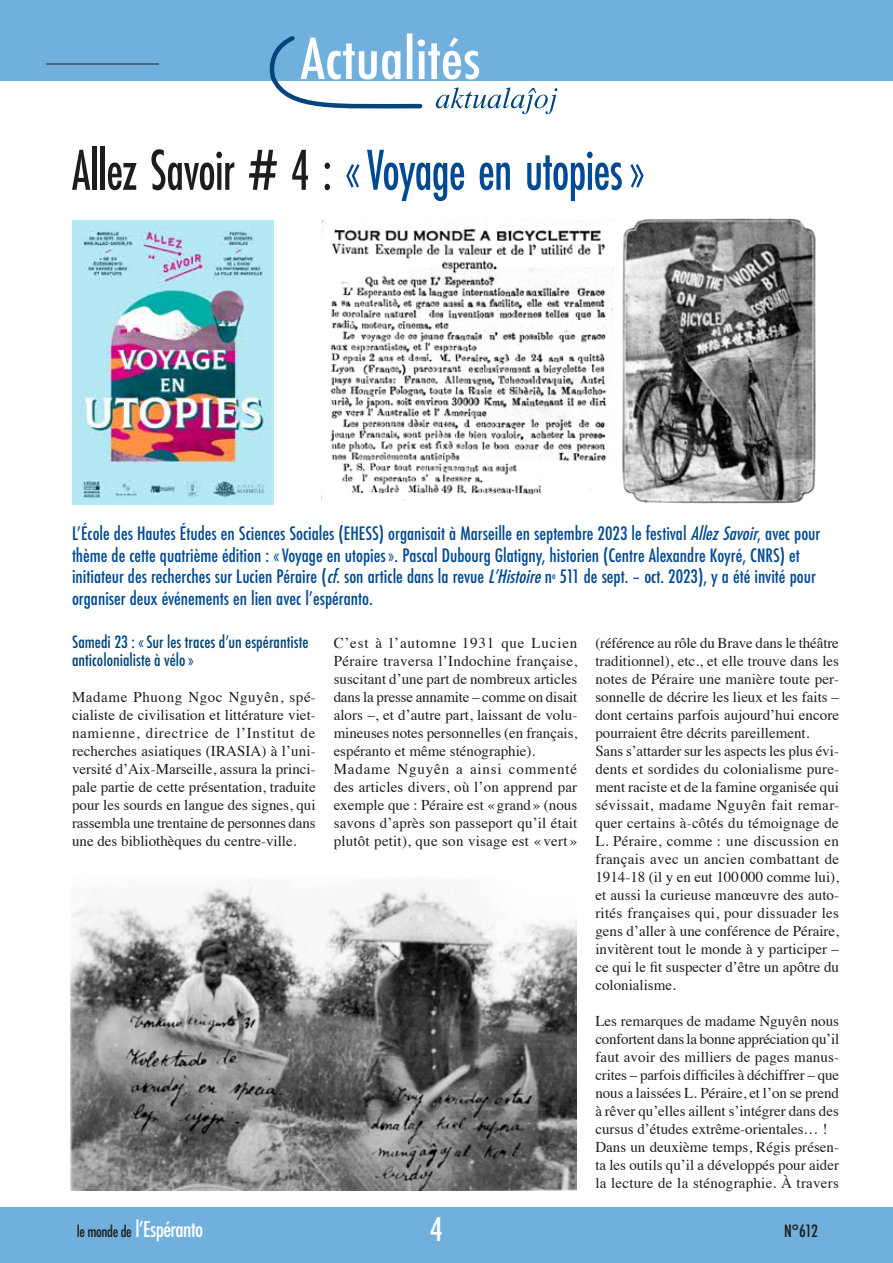
<style>
.page{position:relative;width:893px;height:1263px;background:#fff}
.page>*{position:absolute;margin:0;border:0;box-sizing:border-box;transform-origin:0 0}
.t1{font:500 60px "Futura PT Cond";letter-spacing:-.015em;color:#004a94;scale:.85 1}
.t2{font:500 condensed 31.5px "Futura";color:#fff}
.t3{font:500 condensed 21px "Futura";letter-spacing:-.03em;color:#fff}
.t4{font:500 condensed 18px/21.8px "Futura";color:#004a94}
.t5{font:500 condensed 16.5px/18px "Futura";color:#00457c}
.t6{font:500 condensed 16.5px "Futura";color:#1d1d1b}
.t7{font:15px/18px "Times";color:#1d1d1b}
.s1{color:#1d1d1b}
.s2{font-style:italic}
.s3{font-size:15px;color:#1d1d1b}
</style>
<div class="page">
<div style="left:0;top:1208px;width:893px;height:55px;background:#71b0dc"></div>
<div style="left:0;top:0;width:893px;height:81px;background:#71b0dc"></div>
<hr style="left:46px;top:64px;width:113px;height:1px;background:#1d1d1b">
<svg style="left:269px;top:33px;width:288px;height:81px"></svg>
<img style="left:321px;top:218px;width:495px;height:286px">
<img style="left:71px;top:881px;width:505px;height:310px">
<img style="left:72px;top:220px;width:201px;height:284px">
<h1 class="t1" style="left:72px;top:135px;width:676px"><span class="s1">Allez Savoir # 4 :</span> «Voyage en utopies»</h1>
<p class="t4" style="left:72px;top:523px;width:750px">L’École des Hautes Études en Sciences Sociales (EHESS) organisait à Marseille en septembre 2023 le festival <span class="s2">AllezSavoir</span>, avec pour thème de cette quatrième édition : «Voyage en utopies». Pascal Dubourg Glatigny, historien (Centre Alexandre Koyré, CNRS) et initiateur des recherches sur Lucien Péraire (<span class="s2">cf.</span>son article dans la revue <span class="s2">L’Histoire</span>n<sup>o</sup> 511 de sept. – oct. 2023), y a été invité pour organiser deux événements en lien avec l’espéranto.</p>
<p class="t5" style="left:72px;top:633px;width:238px">Samedi 23 : «Sur les traces d’un espérantiste anticolonialiste à vélo»</p>
<p class="t7" style="left:72px;top:687px;width:245px;text-align:justify">Madame Phuong Ngoc Nguyên, spé&shy;cialiste de civilisation et littérature viet&shy;namienne, directrice de l’Institut de recherches asiatiques (IRASIA) à l’uni&shy;versité d’Aix-Marseille, assura la princi&shy;pale partie de cette présentation, traduite pour les sourds en langue des signes, qui rassembla une trentaine de personnes dans une des bibliothèques du centre-ville.</p>
<p class="t7" style="left:334px;top:633px;width:245px">C’est à l’automne 1931 que Lucien Péraire traversa l’Indochine française, suscitant d’une part de nombreux articles dans la presse annamite – comme on disait alors –, et d’autre part, laissant de volu&shy;mineuses notes personnelles (en français, espéranto et même sténographie).<br>Madame Nguyên a ainsi commenté des articles divers, où l’on apprend par exemple que : Péraire est « grand» (nous savons d’après son passeport qu’il était plutôt petit), que son visage est « vert »</p>
<p class="t7" style="left:595px;top:633px;width:245px">(référence au rôle du Brave dans le théâtre traditionnel), etc., et elle trouve dans les notes de Péraire une manière toute per&shy;sonnelle de décrire les lieux et les faits – dont certains parfois aujourd’hui encore pourraient être décrits pareillement.<br>Sans s’attarder sur les aspects les plus évi&shy;dents et sordides du colonialisme pure&shy;ment raciste et de la famine organisée qui sévissait, madame Nguyên fait remar&shy;quer certains à-côtés du témoignage de L. Péraire, comme : une discussion en français avec un ancien combattant de 1914-18 (il y en eut 100 000 comme lui), et aussi la curieuse manœuvre des auto&shy;rités françaises qui, pour dissuader les gens d’aller à une conférence de Péraire, invitèrent tout le monde à y participer – ce qui le fit suspecter d’être un apôtre du colonialisme.</p>
<p class="t7" style="left:595px;top:1011px;width:245px">Les remarques de madame Nguyên nous confortent dans la bonne appréciation qu’il faut avoir des milliers de pages manus&shy;crites – parfois difficiles à déchiffrer – que nous a laissées L. Péraire, et l’on se prend à rêver qu’elles aillent s’intégrer dans des cursus d’études extrême-orientales… !<br>Dans un deuxième temps, Régis présen&shy;ta les outils qu’il a développés pour aider la lecture de la sténographie. À travers</p>
<h3 class="t3" style="left:77px;top:1216px;width:128px"><span class="s3">le monde de</span> l’Espéranto</h3>
<h2 class="t2" style="left:430px;top:1209px;width:15px">4</h2>
<p class="t6" style="left:784px;top:1220px;width:35px">N°612</p>
</div>
